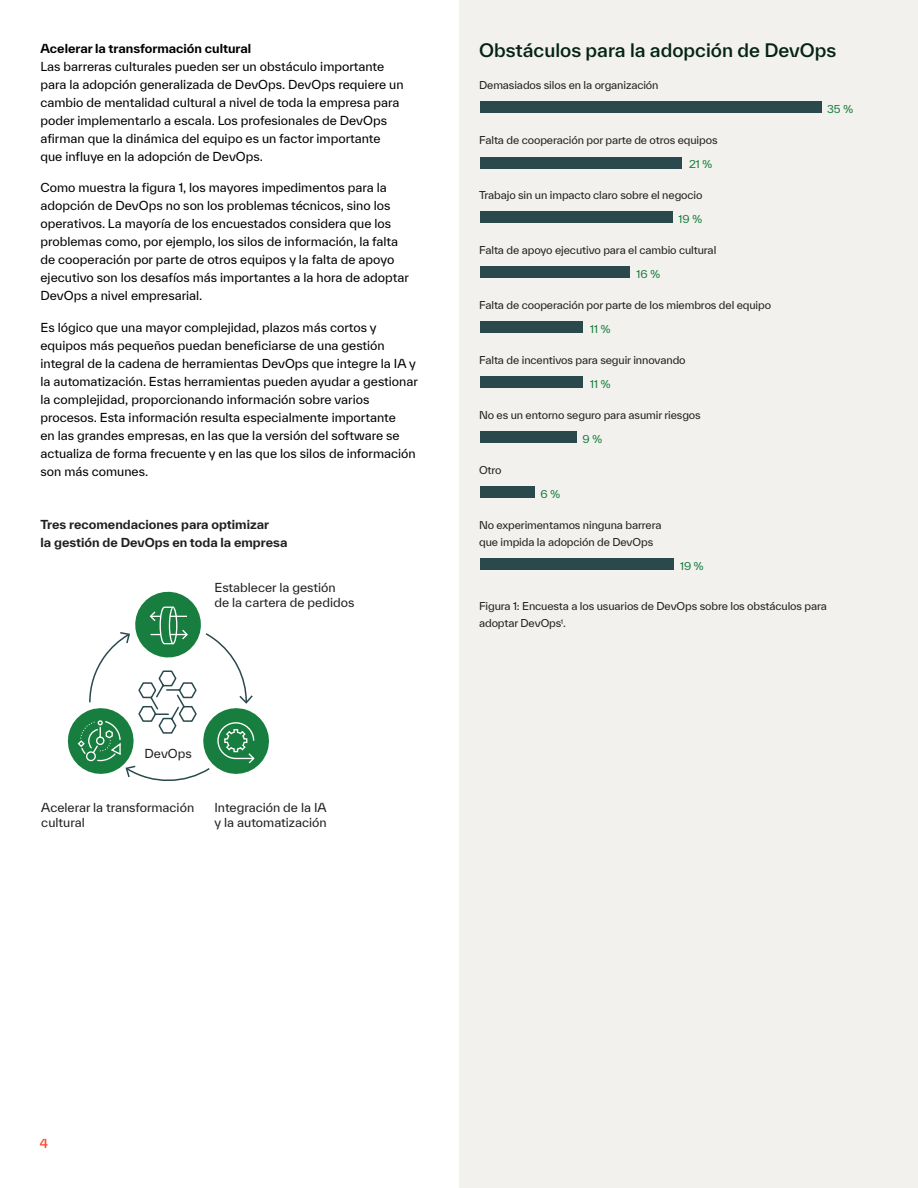
<style>
.page{position:relative;width:918px;height:1188px;background:#fff}
.page>*{position:absolute;margin:0;border:0;box-sizing:border-box;transform-origin:0 0}
.t1{font:500 18px "TWK Everett";color:#042315}
.Body_text{font:12px/18px "TWK Everett";color:#000}
.t2{font:12px/15px "TWK Everett";color:#231f20}
.t3{font:700 12px/18px "TWK Everett";color:#231f20}
.Body_text-2{font:700 12px "TWK Everett";color:#000}
.t4{font:500 12px "TWK Everett";color:#ff462d}
.t5{font:10.5px/17.2px "TWK Everett";letter-spacing:-.01em;color:#231f20}
.t6{font:10.5px "TWK Everett";color:#187e3f}
</style>
<div class="page">
<svg style="left:67px;top:591px;width:202px;height:190px"></svg>
<div style="left:459px;top:0;width:458px;height:1188px;background:#f2f1ee"></div>
<div style="left:480px;top:101px;width:342px;height:12px;background:#2a494c"></div>
<div style="left:480px;top:157px;width:202px;height:12px;background:#2a494c"></div>
<div style="left:480px;top:211px;width:193px;height:12px;background:#2a494c"></div>
<div style="left:480px;top:266px;width:150px;height:12px;background:#2a494c"></div>
<div style="left:480px;top:321px;width:102px;height:12px;background:#2a494c"></div>
<div style="left:480px;top:376px;width:102px;height:12px;background:#2a494c"></div>
<div style="left:480px;top:431px;width:97px;height:12px;background:#2a494c"></div>
<div style="left:480px;top:486px;width:55px;height:12px;background:#2a494c"></div>
<div style="left:480px;top:558px;width:194px;height:12px;background:#2a494c"></div>
<p class="Body_text-2" style="left:40px;top:39px;width:212px">Acelerar la transformación cultural</p>
<h1 class="t1" style="left:479px;top:38px;width:359px">Obstáculos para la adopción de DevOps</h1>
<p class="Body_text" style="left:40px;top:57px;width:365px">Las barreras culturales pueden ser un obstáculo importante para la adopción generalizada de DevOps. DevOps requiere un cambio de mentalidad cultural a nivel de toda la empresa para poder implementarlo a escala. Los profesionales de DevOps afirman que la dinámica del equipo es un factor importante que influye en la adopción de DevOps.</p>
<p class="Body_text" style="left:40px;top:178px;width:370px">Como muestra la figura 1, los mayores impedimentos para la adopción de DevOps no son los problemas técnicos, sino los operativos. La mayoría de los encuestados considera que los problemas como, por ejemplo, los silos de información, la falta de cooperación por parte de otros equipos y la falta de apoyo ejecutivo son los desafíos más importantes a la hora de adoptar DevOps a nivel empresarial.</p>
<p class="Body_text" style="left:40px;top:318px;width:379px">Es lógico que una mayor complejidad, plazos más cortos y equipos más pequeños puedan beneficiarse de una gestión integral de la cadena de herramientas DevOps que integre la IA y la automatización. Estas herramientas pueden ayudar a gestionar la complejidad, proporcionando información sobre varios procesos. Esta información resulta especialmente importante<br>en las grandes empresas, en las que la versión del software se actualiza de forma frecuente y en las que los silos de información son más comunes.</p>
<p class="t5" style="left:479px;top:76px;width:181px">Demasiados silos en la organización</p>
<p class="t6" style="left:827px;top:102px;width:27px">35 %</p>
<p class="t5" style="left:479px;top:131px;width:240px">Falta de cooperación por parte de otros equipos</p>
<p class="t6" style="left:689px;top:157px;width:25px">21 %</p>
<p class="t5" style="left:479px;top:186px;width:225px">Trabajo sin un impacto claro sobre el negocio</p>
<p class="t6" style="left:679px;top:212px;width:25px">19 %</p>
<p class="t5" style="left:479px;top:241px;width:239px">Falta de apoyo ejecutivo para el cambio cultural</p>
<p class="t6" style="left:637px;top:267px;width:25px">16 %</p>
<p class="t5" style="left:479px;top:296px;width:294px">Falta de cooperación por parte de los miembros del equipo</p>
<p class="t6" style="left:590px;top:322px;width:22px">11 %</p>
<p class="t5" style="left:479px;top:351px;width:208px">Falta de incentivos para seguir innovando</p>
<p class="t6" style="left:590px;top:377px;width:22px">11 %</p>
<p class="t5" style="left:479px;top:406px;width:223px">No es un entorno seguro para asumir riesgos</p>
<p class="t6" style="left:583px;top:432px;width:21px">9 %</p>
<p class="t5" style="left:479px;top:461px;width:24px">Otro</p>
<p class="t6" style="left:541px;top:487px;width:21px">6 %</p>
<p class="t5" style="left:479px;top:516px;width:184px">No experimentamos ninguna barrera que impida la adopción de DevOps</p>
<p class="t6" style="left:680px;top:559px;width:25px">19 %</p>
<p class="t5" style="left:479px;top:597px;width:349px">Figura 1: Encuesta a los usuarios de DevOps sobre los obstáculos para adoptar DevOps<sup>1</sup>.</p>
<p class="t3" style="left:41px;top:515px;width:248px">Tres recomendaciones para optimizar<br>la gestión de DevOps en toda la empresa</p>
<p class="t2" style="left:214px;top:579px;width:141px">Establecer la gestión<br>de la cartera de pedidos</p>
<p class="t2" style="left:145px;top:746px;width:49px">DevOps</p>
<p class="t2" style="left:41px;top:800px;width:154px">Acelerar la transformación cultural</p>
<p class="t2" style="left:214px;top:800px;width:114px">Integración de la IA y la automatización</p>
<p class="t4" style="left:40px;top:1135px;width:10px">4</p>
</div>
